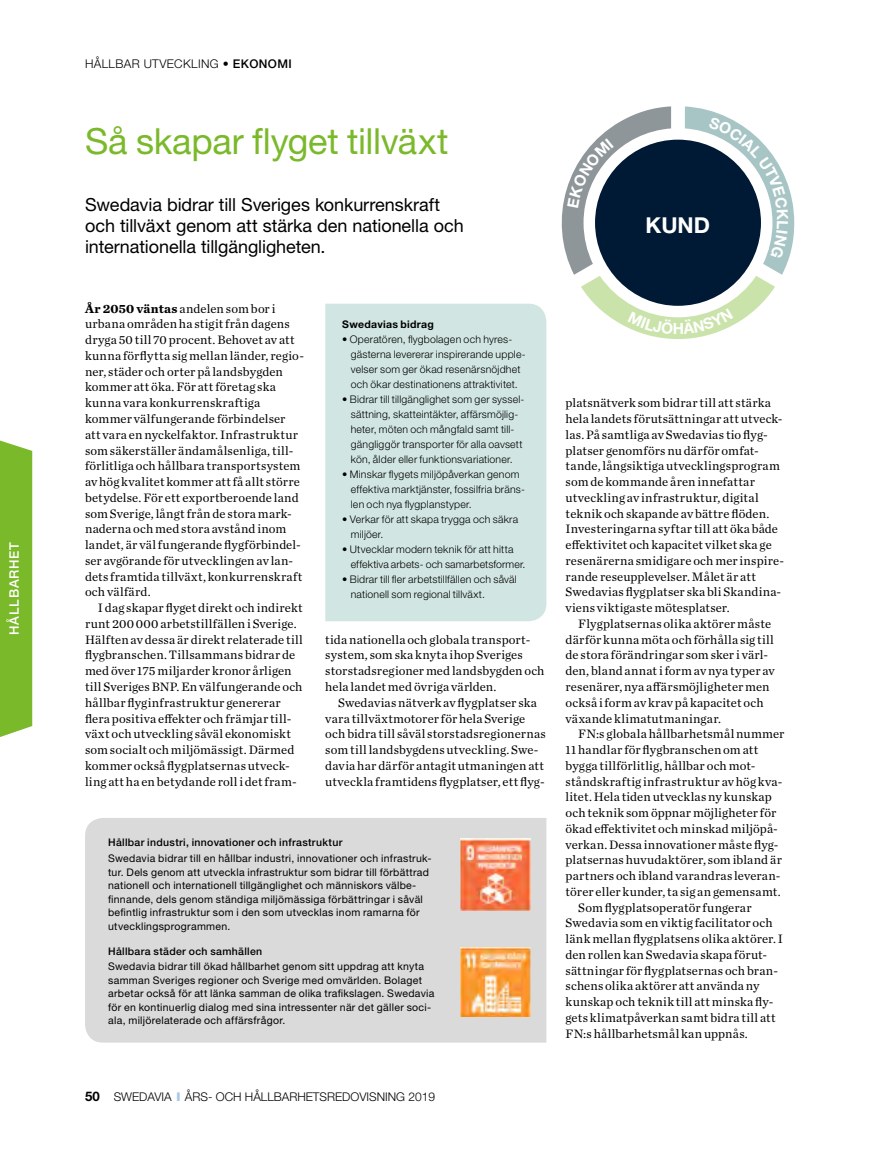
<style>
.page{position:relative;width:893px;height:1149px;background:#fff}
.page>*{position:absolute;margin:0;border:0;box-sizing:border-box;transform-origin:0 0}
.t1{font:36px "Helvetica Neue LT Std";letter-spacing:-.005em;color:#7ab929}
.t2{font:700 21.9px "Helvetica Neue LT Std";color:#fff}
.t3{font:18px/21px "Helvetica Neue LT Std";letter-spacing:-.005em;color:#000}
.t4{font:500 13.05px "Helvetica Neue LT Std";letter-spacing:.06em;color:#fff}
.t5{font:12.75px/15.8px "Chronicle Text G1";letter-spacing:.015em;color:#000}
.t6{font:300 12px "Helvetica Neue LT Std";color:#000}
.t7{font:300 12px "Helvetica Neue LT Std";letter-spacing:.03em;color:#000}
.t8{font:300 10.5px/15px "Helvetica Neue LT Std";letter-spacing:.02em;color:#000}
.t9{font:10.5px/13.5px "Helvetica Neue LT Std";letter-spacing:.03em;color:#000}
.t10{font:500 10.5px "Helvetica Neue LT Std";letter-spacing:.03em;color:#000}
.t11{font:700 10.5px "Helvetica Neue LT Std";letter-spacing:.03em;color:#000}
.s1{font-weight:500}
.s2{font-weight:700}
.s3{font-weight:700;font-size:13.2px}
.s4{font-weight:900;color:#aac7ea}
</style>
<div class="page">
<div style="left:0;top:440px;width:32px;height:297px;background:#7ab929"></div>
<div style="left:85px;top:818px;width:461px;height:224px;background:#dadada"></div>
<img style="left:460px;top:838px;width:70px;height:72px">
<img style="left:460px;top:947px;width:70px;height:69px">
<svg style="left:325px;top:303px;width:221px;height:318px;background:#d2e6e2"></svg>
<svg style="left:561px;top:106px;width:233px;height:233px"></svg>
<p class="t4" style="left:6px;top:634px;width:94px;rotate:-90deg">HÅLLBARHET</p>
<p class="t7" style="left:85px;top:56px;width:208px">HÅLLBAR UTVECKLING • <span class="s1">EKONOMI</span></p>
<h1 class="t1" style="left:85px;top:119px;width:365px">Så skapar flyget tillväxt</h1>
<h3 class="t3" style="left:85px;top:194px;width:380px">Swedavia bidrar till Sveriges konkurrenskraft och tillväxt genom att stärka den nationella och internationella tillgängligheten.</h3>
<p class="t5" style="left:85px;top:300px;width:220px"><span class="s2">År 2050 väntas</span> andelen som bor i urbana områden ha stigit från dagens dryga 50 till 70 procent. Behovet av att kunna förflytta sig mellan länder, regio&shy;ner, städer och orter på landsbygden kommer att öka. För att företag ska kunna vara konkurrenskraftiga kommer välfungerande förbindelser att vara en nyckelfaktor. Infrastruktur som säkerställer ändamålsenliga, till&shy;förlitliga och hållbara transportsystem av hög kvalitet kommer att få allt större betydelse. För ett exportberoende land som Sverige, långt från de stora mark&shy;naderna och med stora avstånd inom landet, är väl fungerande flygförbindel&shy;ser avgörande för utvecklingen av lan&shy;dets framtida tillväxt, konkurrenskraft och välfärd.</p>
<p class="t5" style="left:85px;top:599px;width:219px;text-indent:13px">I dag skapar flyget direkt och indirekt runt 200 000 arbetstillfällen i Sverige.<br>Hälften av dessa är direkt relaterade till flygbranschen. Tillsammans bidrar de med över 175 miljarder kronor årligen till Sveriges BNP. En välfungerande och hållbar flyginfrastruktur genererar flera positiva effekter och främjar till&shy;växt och utveckling såväl ekonomiskt som socialt och miljömässigt. Därmed kommer också flygplatsernas utveck&shy;ling att ha en betydande roll i det fram-</p>
<p class="t11" style="left:342px;top:318px;width:93px">Swedavias bidrag</p>
<p class="t8" style="left:351px;top:331px;width:176px;text-indent:-9px">• Operatören, flygbolagen och hyres&shy;gästerna levererar inspirerande upple&shy;velser som ger ökad resenärsnöjdhet och ökar destinationens attraktivitet.</p>
<p class="t8" style="left:351px;top:391px;width:175px;text-indent:-9px">• Bidrar till tillgänglighet som ger syssel&shy;sättning, skatteintäkter, affärsmöjlig&shy;heter, möten och mångfald samt till&shy;gängliggör transporter för alla oavsett kön, ålder eller funktionsvariationer.</p>
<p class="t8" style="left:351px;top:466px;width:176px;text-indent:-9px">• Minskar flygets miljöpåverkan genom effektiva marktjänster, fossilfria bräns&shy;len och nya flygplanstyper.</p>
<p class="t8" style="left:351px;top:511px;width:169px;text-indent:-9px">• Verkar för att skapa trygga och säkra miljöer.</p>
<p class="t8" style="left:351px;top:541px;width:176px;text-indent:-9px">• Utvecklar modern teknik för att hitta effektiva arbets- och samarbetsformer.</p>
<p class="t8" style="left:351px;top:571px;width:167px;text-indent:-9px">• Bidrar till fler arbetstillfällen och såväl nationell som regional tillväxt.</p>
<p class="t5" style="left:325px;top:630px;width:221px">tida nationella och globala transport&shy;system, som ska knyta ihop Sveriges storstadsregioner med landsbygden och hela landet med övriga världen.</p>
<p class="t5" style="left:325px;top:693px;width:222px;text-indent:13px">Swedavias nätverk av flygplatser ska vara tillväxtmotorer för hela Sverige och bidra till såväl storstadsregionernas som till landsbygdens utveckling. Swe&shy;davia har därför antagit utmaningen att utveckla framtidens flygplatser, ett flyg-</p>
<p class="t10" style="left:108px;top:836px;width:236px">Hållbar industri, innovationer och infrastruktur</p>
<p class="t9" style="left:108px;top:851px;width:325px">Swedavia bidrar till en hållbar industri, innovationer och infrastruk&shy;tur. Dels genom att utveckla infrastruktur som bidrar till förbättrad nationell och internationell tillgänglighet och människors välbe&shy;finnande, dels genom ständiga miljömässiga förbättringar i såväl befintlig infrastruktur som i den som utvecklas inom ramarna för utvecklingsprogrammen.</p>
<p class="t10" style="left:108px;top:944px;width:156px">Hållbara städer och samhällen</p>
<p class="t9" style="left:108px;top:959px;width:328px">Swedavia bidrar till ökad hållbarhet genom sitt uppdrag att knyta samman Sveriges regioner och Sverige med omvärlden. Bolaget arbetar också för att länka samman de olika trafikslagen. Swedavia för en kontinuerlig dialog med sina intressenter när det gäller soci&shy;ala, miljörelaterade och affärsfrågor.</p>
<p class="t6" style="left:85px;top:1088px;width:352px"><span class="s3">50</span> SWEDAVIA <span class="s4">I</span> ÅRS- OCH HÅLLBARHETSREDOVISNING 2019</p>
<h2 class="t2" style="left:645px;top:211px;width:66px">KUND</h2>
<p class="t5" style="left:566px;top:394px;width:220px">platsnätverk som bidrar till att stärka hela landets förutsättningar att utveck&shy;las. På samtliga av Swedavias tio flyg&shy;platser genomförs nu därför omfat&shy;tande, långsiktiga utvecklingsprogram som de kommande åren innefattar utveckling av infrastruktur, digital teknik och skapande av bättre flöden.<br>Investeringarna syftar till att öka både effektivitet och kapacitet vilket ska ge resenärerna smidigare och mer inspire&shy;rande reseupplevelser. Målet är att Swedavias flygplatser ska bli Skandina&shy;viens viktigaste mötesplatser.</p>
<p class="t5" style="left:566px;top:615px;width:211px;text-indent:13px">Flygplatsernas olika aktörer måste därför kunna möta och förhålla sig till de stora förändringar som sker i värl&shy;den, bland annat i form av nya typer av resenärer, nya affärsmöjligheter men också i form av krav på kapacitet och växande klimatutmaningar.</p>
<p class="t5" style="left:578px;top:725px;width:208px">FN:s globala hållbarhetsmål nummer</p>
<p class="t5" style="left:566px;top:741px;width:194px">11 handlar för flygbranschen om att</p>
<p class="t5" style="left:566px;top:756px;width:191px">bygga tillförlitlig, hållbar och mot-</p>
<p class="t5" style="left:566px;top:772px;width:218px">ståndskraftig infrastruktur av hög kva-</p>
<p class="t5" style="left:566px;top:788px;width:208px">litet. Hela tiden utvecklas ny kunskap</p>
<p class="t5" style="left:566px;top:804px;width:212px">och teknik som öppnar möjligheter för</p>
<p class="t5" style="left:566px;top:819px;width:214px">ökad effektivitet och minskad miljöpå-</p>
<p class="t5" style="left:566px;top:835px;width:215px">verkan. Dessa innovationer måste flyg-</p>
<p class="t5" style="left:566px;top:851px;width:218px">platsernas huvudaktörer, som ibland är</p>
<p class="t5" style="left:566px;top:867px;width:217px">partners och ibland varandras leveran-</p>
<p class="t5" style="left:566px;top:882px;width:217px">törer eller kunder, ta sig an gemensamt.</p>
<p class="t5" style="left:578px;top:898px;width:175px">Som flygplatsoperatör fungerar</p>
<p class="t5" style="left:566px;top:914px;width:209px">Swedavia som en viktig facilitator och</p>
<p class="t5" style="left:566px;top:930px;width:219px">länk mellan flygplatsens olika aktörer. I</p>
<p class="t5" style="left:566px;top:945px;width:203px">den rollen kan Swedavia skapa förut-</p>
<p class="t5" style="left:566px;top:961px;width:214px">sättningar för flygplatsernas och bran-</p>
<p class="t5" style="left:566px;top:977px;width:196px">schens olika aktörer att använda ny</p>
<p class="t5" style="left:566px;top:993px;width:210px">kunskap och teknik till att minska fly-</p>
<p class="t5" style="left:566px;top:1008px;width:212px">gets klimatpåverkan samt bidra till att</p>
<p class="t5" style="left:566px;top:1024px;width:184px">FN:s hållbarhetsmål kan uppnås.</p>
</div>
